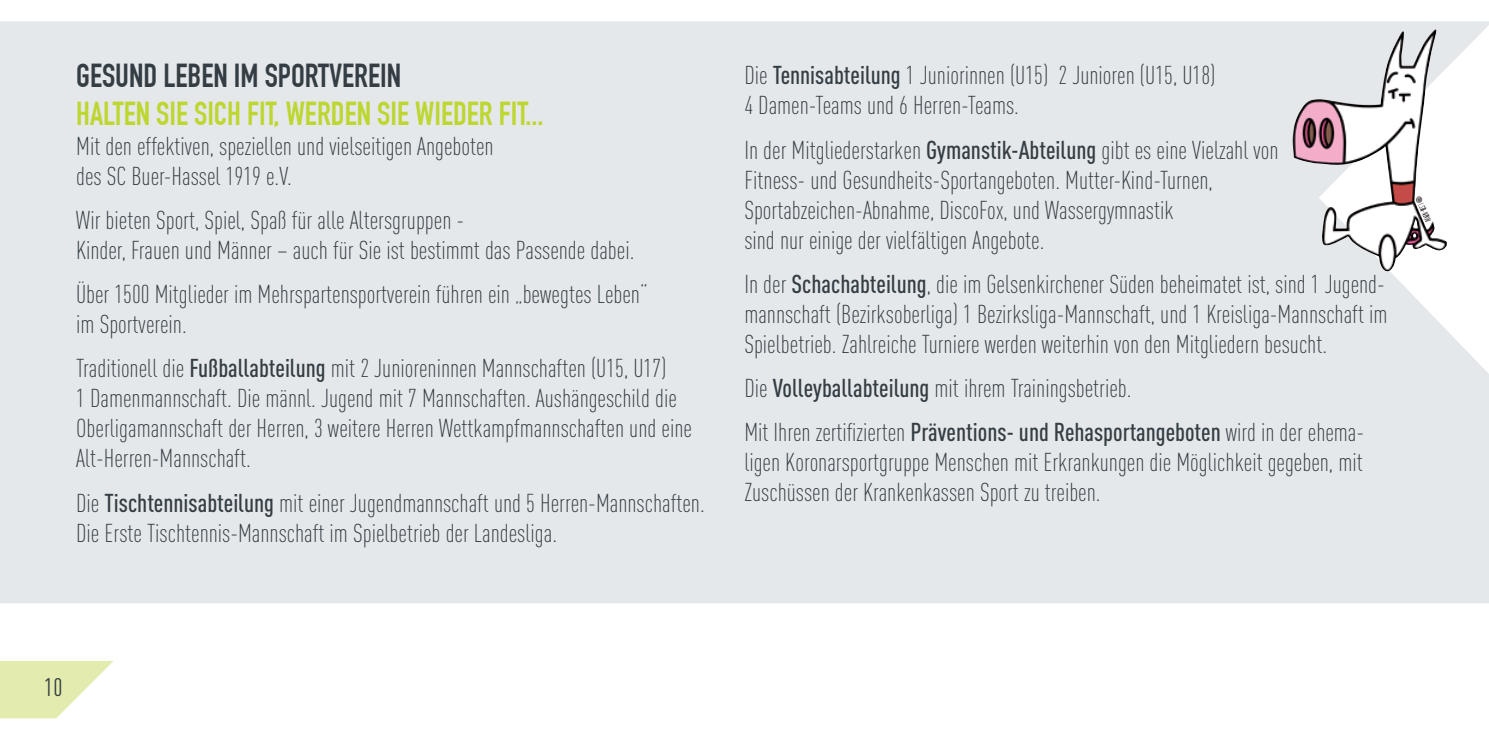
<style>
.page{position:relative;width:1489px;height:745px;background:#fff}
.page>*{position:absolute;margin:0;border:0;box-sizing:border-box;transform-origin:0 0}
.t1{font:700 32.5px "DIN Condensed";color:#bed630}
.t2{font:700 32.5px "DIN Condensed";color:#333d43}
.t3{font:300 25.5px/30px "DIN Cond";color:#333d43}
.t4{font:25px "DIN Cond";color:#333d43}
.s1{font-weight:500}
</style>
<div class="page">
<div style="left:0;top:21px;width:1488px;height:582px;background:#e5e8eb"></div>
<svg style="left:0;top:661px;width:114px;height:57px"></svg>
<img style="left:1292px;top:29px;width:154px;height:242px">
<p class="t2" style="left:76px;top:56px;width:326px">GESUND LEBEN IM SPORTVEREIN</p>
<p class="t1" style="left:76px;top:94px;width:469px">HALTEN SIE SICH FIT, WERDEN SIE WIEDER FIT...</p>
<p class="t3" style="left:76px;top:130px;width:419px">Mit den effektiven, speziellen und vielseitigen Angeboten des SC Buer-Hassel 1919 e.V.</p>
<p class="t3" style="left:76px;top:205px;width:559px">Wir bieten Sport, Spiel, Spaß für alle Altersgruppen -<br>Kinder, Frauen und Männer – auch für Sie ist bestimmt das Passende dabei.</p>
<p class="t3" style="left:76px;top:279px;width:573px">Über 1500 Mitglieder im Mehrspartensportverein führen ein „bewegtes Leben“ im Sportverein.</p>
<p class="t3" style="left:76px;top:353px;width:617px">Traditionell die <span class="s1">Fußballabteilung</span> mit 2 Junioreninnen Mannschaften (U15, U17)<br>1 Damenmannschaft. Die männl. Jugend mit 7 Mannschaften. Aushängeschild die Oberligamannschaft der Herren, 3 weitere Herren Wettkampfmannschaften und eine Alt-Herren-Mannschaft.</p>
<p class="t3" style="left:76px;top:487px;width:630px">Die <span class="s1">Tischtennisabteilung</span> mit einer Jugendmannschaft und 5 Herren-Mannschaften.<br>Die Erste Tischtennis-Mannschaft im Spielbetrieb der Landesliga.</p>
<p class="t3" style="left:744px;top:60px;width:472px">Die <span class="s1">Tennisabteilung</span> 1 Juniorinnen (U15) 2 Junioren (U15, U18)<br>4 Damen-Teams und 6 Herren-Teams.</p>
<p class="t3" style="left:744px;top:134px;width:536px">In der Mitgliederstarken <span class="s1">Gymanstik-Abteilung</span> gibt es eine Vielzahl von Fitness- und Gesundheits-Sportangeboten. Mutter-Kind-Turnen, Sportabzeichen-Abnahme, DiscoFox, und Wassergymnastik<br>sind nur einige der vielfältigen Angebote.</p>
<p class="t3" style="left:744px;top:269px;width:644px;text-align:justify">In der <span class="s1">Schachabteilung</span>, die im Gelsenkirchener Süden beheimatet ist, sind 1 Jugend&shy;mannschaft (Bezirksoberliga) 1 Bezirksliga-Mannschaft, und 1 Kreisliga-Mannschaft im Spielbetrieb. Zahlreiche Turniere werden weiterhin von den Mitgliedern besucht.</p>
<p class="t3" style="left:744px;top:366px;width:621px;line-height:44.2px">Die <span class="s1">Volleyballabteilung</span> mit ihrem Trainingsbetrieb.<br>Mit Ihren zertifizierten <span class="s1">Präventions- und Rehasportangeboten</span> wird in der ehema-</p>
<p class="t3" style="left:744px;top:447px;width:619px">ligen Koronarsportgruppe Menschen mit Erkrankungen die Möglichkeit gegeben, mit<br>Zuschüssen der Krankenkassen Sport zu treiben.</p>
<p class="t4" style="left:44px;top:671px;width:20px">10</p>
</div>
